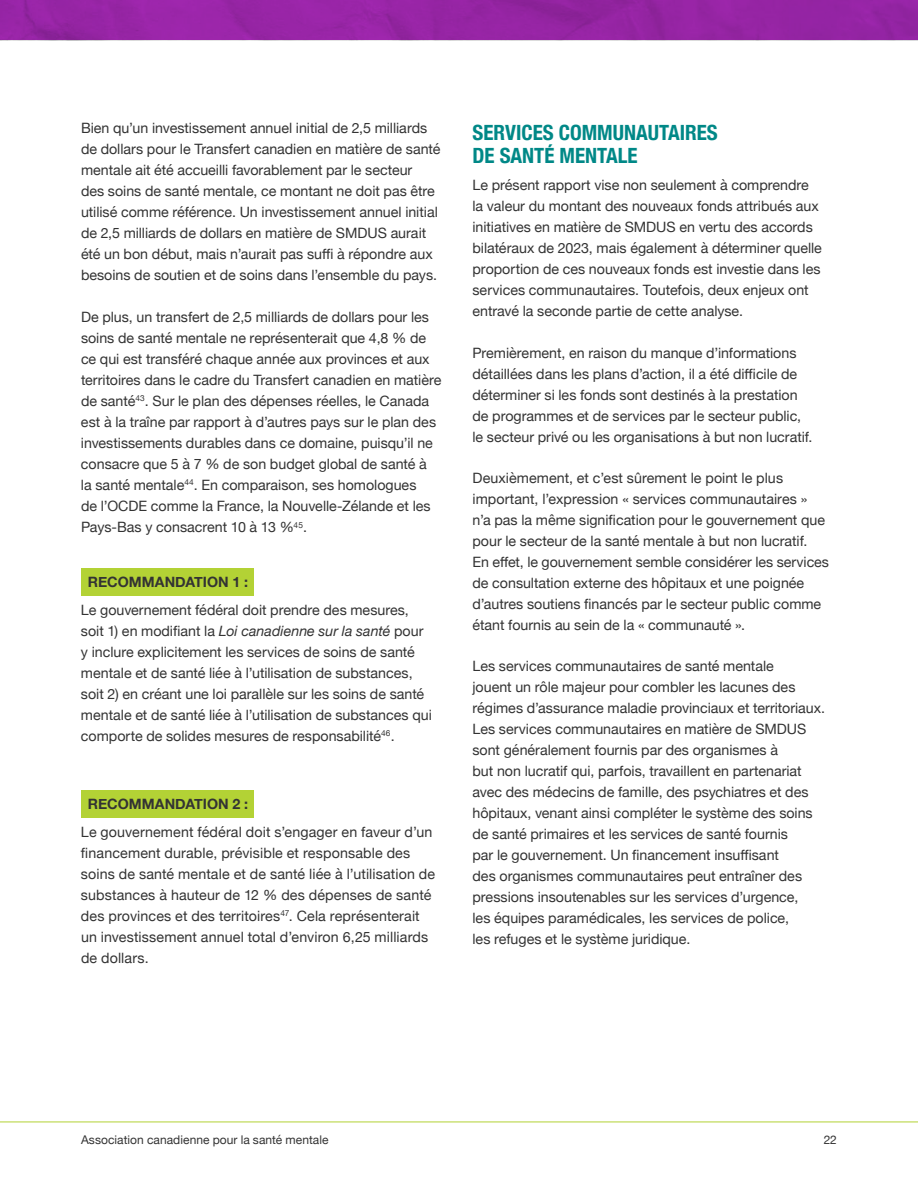
<style>
.page{position:relative;width:918px;height:1188px;background:#fff}
.page>*{position:absolute;margin:0;border:0;box-sizing:border-box;transform-origin:0 0}
.t1{font:700 condensed 21px/22.5px "Helvetica Neue";color:#008887}
.t2{font:14.25px/21px "Helvetica Neue";color:#333}
.t3{font:700 14.25px "Helvetica Neue";color:#333}
.t4{font:12px "Helvetica Neue";letter-spacing:.005em;color:#333}
.s1{font-style:italic}
</style>
<div class="page">
<hr style="left:0;top:1122px;width:918px;height:1px;background:#b2d234">
<img style="left:0;top:0;width:918px;height:40px">
<div style="left:81px;top:568px;width:173px;height:28px;background:#b3d235"></div>
<div style="left:81px;top:790px;width:173px;height:28px;background:#b3d235"></div>
<p class="t2" style="left:81px;top:119px;width:361px">Bien qu’un investissement annuel initial de 2,5 milliards de dollars pour le Transfert canadien en matière de santé mentale ait été accueilli favorablement par le secteur<br>des soins de santé mentale, ce montant ne doit pas être utilisé comme référence. Un investissement annuel initial de 2,5 milliards de dollars en matière de SMDUS aurait été un bon début, mais n’aurait pas suffi à répondre aux besoins de soutien et de soins dans l’ensemble du pays.</p>
<p class="t2" style="left:81px;top:307px;width:362px">De plus, un transfert de 2,5 milliards de dollars pour les soins de santé mentale ne représenterait que 4,8 % de ce qui est transféré chaque année aux provinces et aux territoires dans le cadre du Transfert canadien en matière de santé<sup>43</sup>. Sur le plan des dépenses réelles, le Canada est à la traîne par rapport à d’autres pays sur le plan des investissements durables dans ce domaine, puisqu’il ne consacre que 5 à 7 % de son budget global de santé à<br>la santé mentale<sup>44</sup>. En comparaison, ses homologues<br>de l’OCDE comme la France, la Nouvelle-Zélande et les Pays-Bas y consacrent 10 à 13 %<sup>45</sup>.</p>
<p class="t3" style="left:88px;top:571px;width:162px">RECOMMANDATION 1 :</p>
<p class="t2" style="left:81px;top:600px;width:352px">Le gouvernement fédéral doit prendre des mesures, soit 1) en modifiant la <span class="s1">Loi canadienne sur la santé</span> pour y inclure explicitement les services de soins de santé mentale et de santé liée à l’utilisation de substances, soit 2) en créant une loi parallèle sur les soins de santé mentale et de santé liée à l’utilisation de substances qui comporte de solides mesures de responsabilité<sup>46</sup>.</p>
<p class="t3" style="left:88px;top:793px;width:162px">RECOMMANDATION 2 :</p>
<p class="t2" style="left:81px;top:822px;width:356px">Le gouvernement fédéral doit s’engager en faveur d’un financement durable, prévisible et responsable des soins de santé mentale et de santé liée à l’utilisation de substances à hauteur de 12 % des dépenses de santé des provinces et des territoires<sup>47</sup>. Cela représenterait un investissement annuel total d’environ 6,25 milliards de dollars.</p>
<h1 class="t1" style="left:472px;top:120px;width:247px">SERVICES COMMUNAUTAIRES<br>DE SANTÉ MENTALE</h1>
<p class="t2" style="left:472px;top:176px;width:351px">Le présent rapport vise non seulement à comprendre la valeur du montant des nouveaux fonds attribués aux initiatives en matière de SMDUS en vertu des accords bilatéraux de 2023, mais également à déterminer quelle proportion de ces nouveaux fonds est investie dans les services communautaires. Toutefois, deux enjeux ont entravé la seconde partie de cette analyse.</p>
<p class="t2" style="left:472px;top:343px;width:342px">Premièrement, en raison du manque d’informations détaillées dans les plans d’action, il a été difficile de déterminer si les fonds sont destinés à la prestation de programmes et de services par le secteur public, le secteur privé ou les organisations à but non lucratif.</p>
<p class="t2" style="left:472px;top:468px;width:358px">Deuxièmement, et c’est sûrement le point le plus important, l’expression « services communautaires » n’a pas la même signification pour le gouvernement que pour le secteur de la santé mentale à but non lucratif.<br>En effet, le gouvernement semble considérer les services de consultation externe des hôpitaux et une poignée d’autres soutiens financés par le secteur public comme étant fournis au sein de la « communauté ».</p>
<p class="t2" style="left:472px;top:656px;width:354px">Les services communautaires de santé mentale<br>jouent un rôle majeur pour combler les lacunes des régimes d’assurance maladie provinciaux et territoriaux.<br>Les services communautaires en matière de SMDUS sont généralement fournis par des organismes à<br>but non lucratif qui, parfois, travaillent en partenariat avec des médecins de famille, des psychiatres et des hôpitaux, venant ainsi compléter le système des soins de santé primaires et les services de santé fournis<br>par le gouvernement. Un financement insuffisant<br>des organismes communautaires peut entraîner des pressions insoutenables sur les services d’urgence,<br>les équipes paramédicales, les services de police,<br>les refuges et le système juridique.</p>
<p class="t4" style="left:81px;top:1131px;width:249px">Association canadienne pour la santé mentale</p>
<p class="t4" style="left:824px;top:1131px;width:15px">22</p>
</div>
